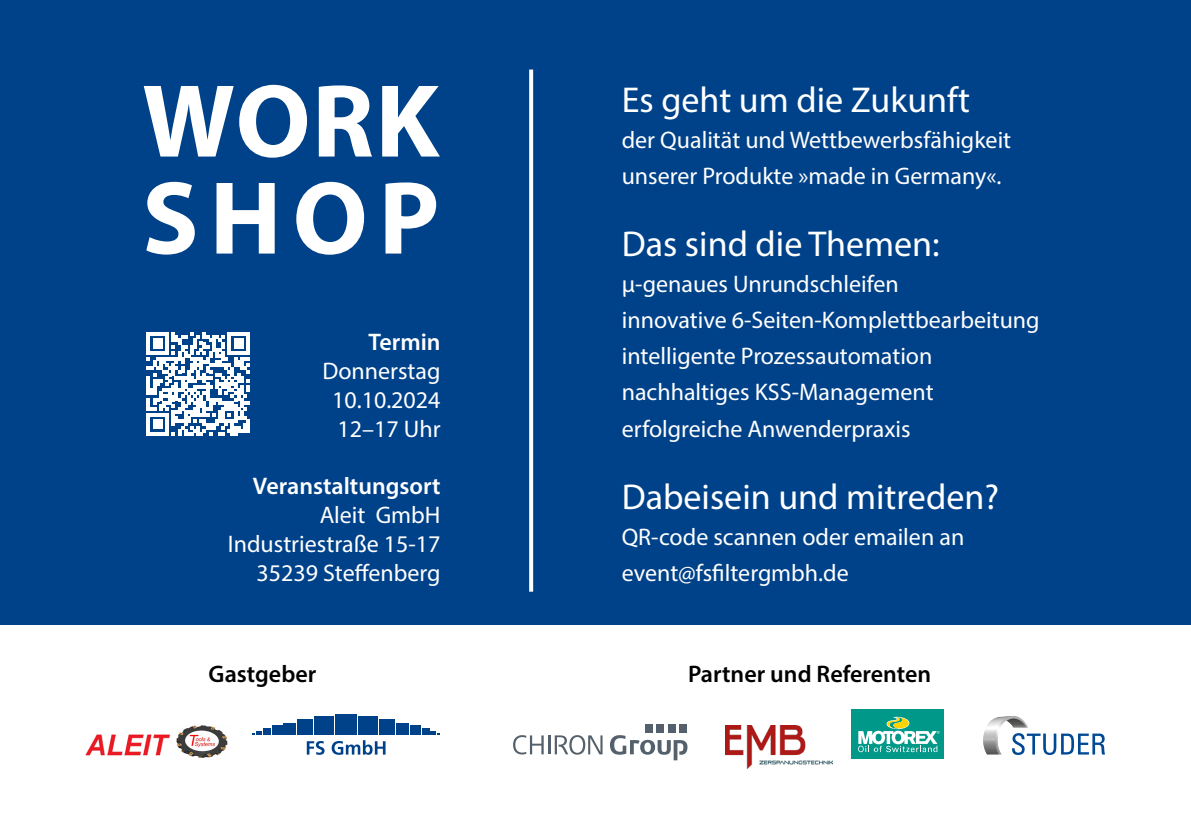
<style>
.page{position:relative;width:1191px;height:840px;background:#fff}
.page>*{position:absolute;margin:0;border:0;box-sizing:border-box;transform-origin:0 0}
.t1{font:700 104.6px/97px "Myriad Pro";letter-spacing:.06em;color:#fff}
.t2{font:36px "Myriad Pro";color:#fff}
.t3{font:24px/36px "Myriad Pro";color:#fff}
.t4{font:600 24px "Myriad Pro";color:#000}
.t5{font:600 24px "Myriad Pro";color:#fff}
</style>
<div class="page">
<div style="left:0;top:0;width:1191px;height:624px;background:#004289"></div>
<img style="left:85px;top:734px;width:85px;height:21px">
<img style="left:176px;top:725px;width:52px;height:33px">
<div style="left:335px;top:713px;width:22px;height:21px;background:#004289"></div>
<div style="left:314px;top:716px;width:20px;height:18px;background:#004289"></div>
<div style="left:298px;top:719px;width:15px;height:15px;background:#004289"></div>
<div style="left:283px;top:722px;width:13px;height:12px;background:#004289"></div>
<div style="left:272px;top:725px;width:10px;height:9px;background:#004289"></div>
<div style="left:263px;top:728px;width:8px;height:6px;background:#004289"></div>
<svg style="left:252px;top:731px;width:9px;height:3px"></svg>
<div style="left:358px;top:716px;width:20px;height:18px;background:#004289"></div>
<div style="left:379px;top:719px;width:15px;height:15px;background:#004289"></div>
<div style="left:396px;top:722px;width:13px;height:12px;background:#004289"></div>
<div style="left:410px;top:725px;width:10px;height:9px;background:#004289"></div>
<div style="left:422px;top:728px;width:7px;height:6px;background:#004289"></div>
<svg style="left:431px;top:731px;width:9px;height:3px"></svg>
<svg style="left:307px;top:741px;width:17px;height:13px"></svg>
<svg style="left:332px;top:740px;width:53px;height:14px"></svg>
<svg style="left:1028px;top:733px;width:77px;height:21px"></svg>
<img style="left:983px;top:716px;width:45px;height:38px">
<div style="left:656px;top:723px;width:8px;height:8px;background:#54616c"></div>
<div style="left:667px;top:723px;width:8px;height:8px;background:#54616c"></div>
<div style="left:679px;top:723px;width:8px;height:8px;background:#54616c"></div>
<div style="left:644px;top:723px;width:8px;height:8px;background:#54616c"></div>
<svg style="left:610px;top:735px;width:77px;height:25px"></svg>
<svg style="left:513px;top:735px;width:89px;height:19px"></svg>
<div style="left:852px;top:709px;width:92px;height:49px;background:#009888"></div>
<svg style="left:858px;top:716px;width:81px;height:35px"></svg>
<img style="left:725px;top:725px;width:107px;height:43px">
<svg style="left:147px;top:332px;width:103px;height:103px"></svg>
<svg style="left:529px;top:69px;width:4px;height:522px;background:#f4f7fa"></svg>
<h1 class="t1" style="left:142px;top:69px;width:299px">WORK<br>SHOP</h1>
<h2 class="t2" style="left:622px;top:78px;width:350px">Es geht um die Zukunft</h2>
<p class="t3" style="left:622px;top:122px;width:391px">der Qualität und Wettbewerbsfähigkeit unserer Produkte »made in Germany«.</p>
<h2 class="t2" style="left:622px;top:222px;width:319px">Das sind die Themen:</h2>
<p class="t3" style="left:622px;top:266px;width:419px">µ-genaues Unrundschleifen<br>innovative 6-Seiten-Komplettbearbeitung intelligente Prozessautomation nachhaltiges KSS-Management erfolgreiche Anwenderpraxis</p>
<p class="t5" style="left:369px;top:326px;width:73px">Termin</p>
<p class="t3" style="left:332px;top:356px;width:110px;line-height:28.8px;text-align:justify;text-indent:-10px">Donnerstag 10.10.2024<br>12–17 Uhr</p>
<p class="t5" style="left:253px;top:470px;width:189px">Veranstaltungsort</p>
<p class="t3" style="left:228px;top:500px;width:214px;line-height:28.8px;text-align:right">Aleit GmbH<br>Industriestraße 15-17<br>35239 Steffenberg</p>
<h2 class="t2" style="left:622px;top:474px;width:379px">Dabeisein und mitreden?</h2>
<p class="t3" style="left:622px;top:518px;width:344px">QR-code scannen oder emailen an event@fsfiltergmbh.de</p>
<p class="t4" style="left:208px;top:658px;width:109px">Gastgeber</p>
<p class="t4" style="left:688px;top:658px;width:245px">Partner und Referenten</p>
</div>
